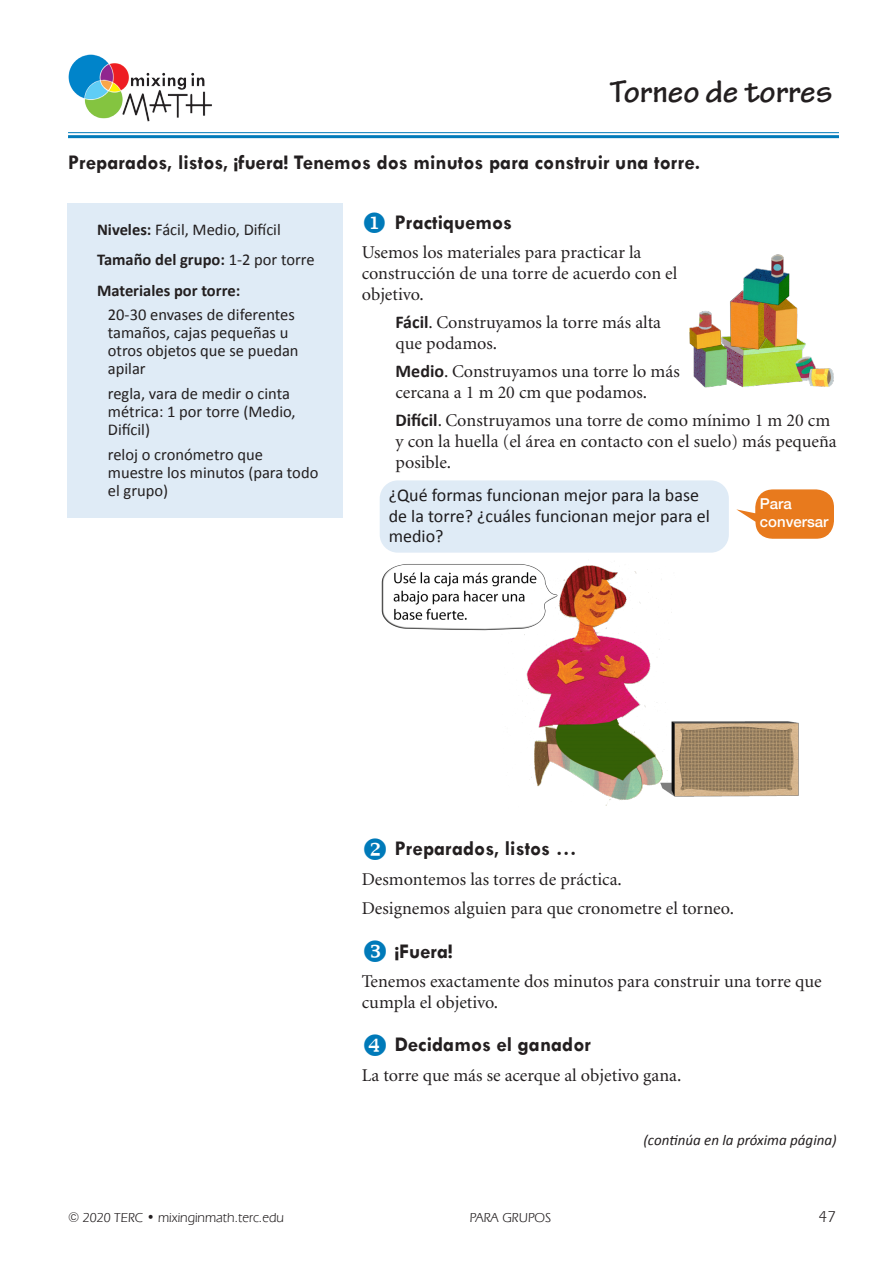
<style>
.page{position:relative;width:893px;height:1263px;background:#fff}
.page>*{position:absolute;margin:0;border:0;box-sizing:border-box;transform-origin:0 0}
.t1{font:700 33px "Tekton Pro";color:#231f20}
.Heading_2{font:700 21px "Tw Cen";color:#231f20}
.Steps_head{font:700 21px "Tw Cen";color:#231f20}
.Text_body{font:18px/21px "Minion";color:#231f20}
.Text_body_indent{font:18px/21px "Minion";color:#231f20}
.talk_about{font:18px/20.2px "Calibri";color:#231f20}
.box_list_-_materials{font:16.5px/18px "Calibri";color:#231f20}
.box_head{font:700 16.5px "Calibri";color:#231f20}
.box_head-2{font:16.5px "Calibri";color:#231f20}
.t2{font:16.5px "Eras IT Cby BT";color:#231f20}
.box_books_title{font:italic 15px "Calibri";color:#231f20}
.talk_about_bubble{font:500 15px/18px "Helvetica Neue";color:#fff}
.t3{font:13.5px "Eras IT Cby BT";color:#231f20}
.s1{font-weight:700}
.s2{font-weight:400}
.s3{color:#007ab9}
.s4{font-family:"Calibri";font-weight:700}
</style>
<div class="page">
<hr style="left:68px;top:132px;width:771px;height:1px;background:#007ab9">
<hr style="left:68px;top:135px;width:771px;height:3px;background:#007ab9">
<img style="left:68px;top:54px;width:144px;height:68px">
<div style="left:67px;top:203px;width:276px;height:315px;background:#dfebf6"></div>
<img style="left:381px;top:564px;width:418px;height:242px">
<img style="left:689px;top:254px;width:145px;height:134px">
<svg style="left:736px;top:489px;width:98px;height:50px"></svg>
<div style="left:380px;top:480px;width:349px;height:73px;background:#dfebf6;border-radius:18px"></div>
<h1 class="t1" style="left:610px;top:72px;width:224px">Torneo de torres</h1>
<p class="Heading_2" style="left:68px;top:150px;width:634px">Preparados, listos, ¡fuera! Tenemos dos minutos para construir una torre.</p>
<p class="box_head-2" style="left:97px;top:219px;width:185px"><span class="s1">Niveles:</span> Fácil, Medio, Difícil</p>
<p class="box_head" style="left:97px;top:249px;width:219px">Tamaño del grupo: <span class="s2">1-2 por torre</span></p>
<p class="box_head" style="left:97px;top:280px;width:145px">Materiales por torre:</p>
<p class="box_list_-_materials" style="left:108px;top:306px;width:192px">20-30 envases de diferentes tamaños, cajas pequeñas u otros objetos que se puedan apilar</p>
<p class="box_list_-_materials" style="left:108px;top:385px;width:189px">regla, vara de medir o cinta métrica: 1 por torre (Medio,<br>Difícil)</p>
<p class="box_list_-_materials" style="left:108px;top:445px;width:212px">reloj o cronómetro que muestre los minutos (para todo el grupo)</p>
<p class="Steps_head" style="left:362px;top:209px;width:152px"><span class="s3">◆</span> Practiquemos</p>
<p class="Text_body" style="left:362px;top:243px;width:317px">Usemos los materiales para practicar la construcción de una torre de acuerdo con el objetivo.</p>
<p class="Text_body_indent" style="left:396px;top:312px;width:267px"><span class="s4">Fácil</span>. Construyamos la torre más alta que podamos.</p>
<p class="Text_body_indent" style="left:396px;top:361px;width:286px"><span class="s4">Medio</span>. Construyamos una torre lo más cercana a 1 m 20 cm que podamos.</p>
<p class="Text_body_indent" style="left:396px;top:410px;width:443px"><span class="s4">Difícil</span>. Construyamos una torre de como mínimo 1 m 20 cm y con la huella (el área en contacto con el suelo) más pequeña posible.</p>
<p class="talk_about" style="left:389px;top:485px;width:323px">¿Qué formas funcionan mejor para la base de la torre? ¿cuáles funcionan mejor para el medio?</p>
<p class="talk_about_bubble" style="left:760px;top:494px;width:70px">Para conversar</p>
<p class="Steps_head" style="left:362px;top:836px;width:217px"><span class="s3">❖</span> Preparados, listos …</p>
<p class="Text_body" style="left:362px;top:869px;width:262px">Desmontemos las torres de práctica.</p>
<p class="Text_body" style="left:362px;top:899px;width:374px">Designemos alguien para que cronometre el torneo.</p>
<p class="Steps_head" style="left:395px;top:938px;width:59px">¡Fuera!</p>
<p class="Text_body" style="left:362px;top:971px;width:461px">Tenemos exactamente dos minutos para construir una torre que cumpla el objetivo.</p>
<p class="Steps_head" style="left:395px;top:1032px;width:198px">Decidamos el ganador</p>
<p class="Text_body" style="left:362px;top:1065px;width:321px">La torre que más se acerque al objetivo gana.</p>
<p class="box_books_title" style="left:643px;top:1130px;width:195px">(continúa en la próxima página)</p>
<p class="t3" style="left:68px;top:1209px;width:217px">© 2020 TERC • mixinginmath.terc.edu</p>
<p class="t3" style="left:470px;top:1209px;width:83px">PARA GRUPOS</p>
<p class="t2" style="left:819px;top:1206px;width:19px">47</p>
</div>
